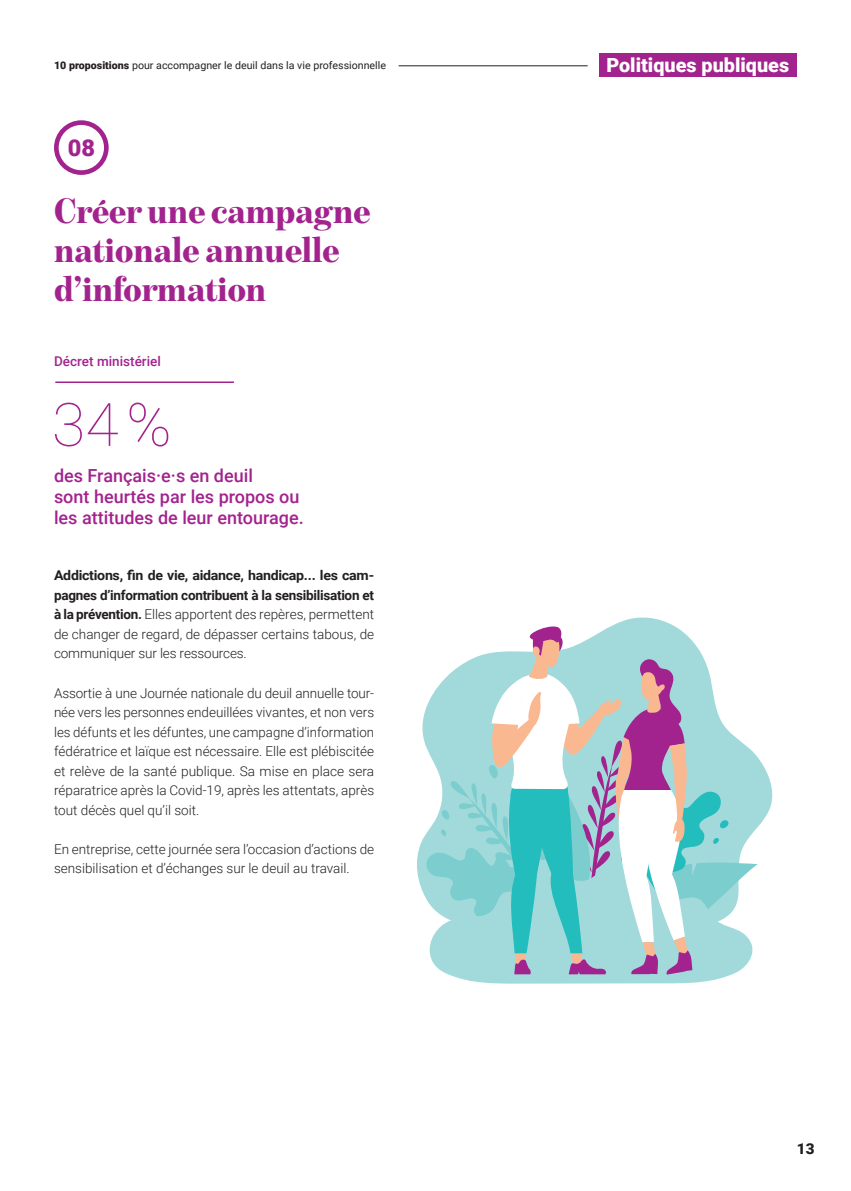
<style>
.page{position:relative;width:851px;height:1191px;background:#fff}
.page>*{position:absolute;margin:0;border:0;box-sizing:border-box;transform-origin:0 0}
.t1{font:100 60px "Roboto";color:#a2238e}
.t2{font:900 36px/39px "Benton Mod Disp";color:#a2238e}
.t3{font:900 23.25px "Roboto";color:#a2238e}
.t4{font:900 19.5px "Roboto";color:#fff}
.t5{font:500 18px/21px "Roboto";color:#a2238e}
.t6{font:900 15px "Roboto";color:#231f20}
.t7{font:300 13.5px/19.5px "Roboto";color:#231f20;text-align:justify}
.t8{font:700 13.5px/19.5px "Roboto";letter-spacing:-.02em;color:#231f20;text-align:justify;scale:1.05 1}
.t9{font:500 13.5px "Roboto";color:#a2238e}
.t10{font:10.5px "Roboto";color:#231f20}
.s1{font-weight:900}
.s2{font-weight:300}
</style>
<div class="page">
<svg style="left:417px;top:617px;width:356px;height:273px"></svg>
<svg style="left:448px;top:857px;width:312px;height:126px;fill:#a2dadb"></svg>
<svg style="left:422px;top:625px;width:335px;height:349px"></svg>
<div style="left:54px;top:120px;width:55px;height:55px;border:5px solid #a2238e;border-radius:50%"></div>
<hr style="left:55px;top:381px;width:179px;height:2px;background:#a2238e">
<div style="left:599px;top:54px;width:197px;height:23px;background:#a2238e"></div>
<hr style="left:398px;top:65px;width:189px;height:1px;background:#231f20">
<p class="t10" style="left:54px;top:61px;width:333px"><span class="s1">10 propositions</span> pour accompagner le deuil dans la vie professionnelle</p>
<h3 class="t3" style="left:68px;top:138px;width:29px">08</h3>
<h2 class="t2" style="left:54px;top:191px;width:318px">Créer une campagne nationale annuelle d’information</h2>
<p class="t9" style="left:54px;top:356px;width:108px">Décret ministériel</p>
<h1 class="t1" style="left:52px;top:382px;width:121px">34 %</h1>
<h3 class="t5" style="left:54px;top:466px;width:251px">des Français·e·s en deuil<br>sont heurtés par les propos ou les attitudes de leur entourage.</h3>
<p class="t8" style="left:54px;top:565px;width:306px">Addictions, fin de vie, aidance, handicap... les cam&shy;pagnes d’information contribuent à la sensibilisation et à la prévention. <span class="s2">Elles apportent des repères, permettent de changer de regard, de dépasser certains tabous, de communiquer sur les ressources.</span></p>
<p class="t7" style="left:54px;top:682px;width:321px">Assortie à une Journée nationale du deuil annuelle tour&shy;née vers les personnes endeuillées vivantes, et non vers les défunts et les défuntes, une campagne d’information fédératrice et laïque est nécessaire. Elle est plébiscitée et relève de la santé publique. Sa mise en place sera réparatrice après la Covid-19, après les attentats, après tout décès quel qu’il soit.</p>
<p class="t7" style="left:54px;top:838px;width:321px">En entreprise, cette journée sera l’occasion d’actions de sensibilisation et d’échanges sur le deuil au travail.</p>
<h3 class="t4" style="left:606px;top:57px;width:184px">Politiques publiques</h3>
<p class="t6" style="left:796px;top:1142px;width:19px">13</p>
</div>
